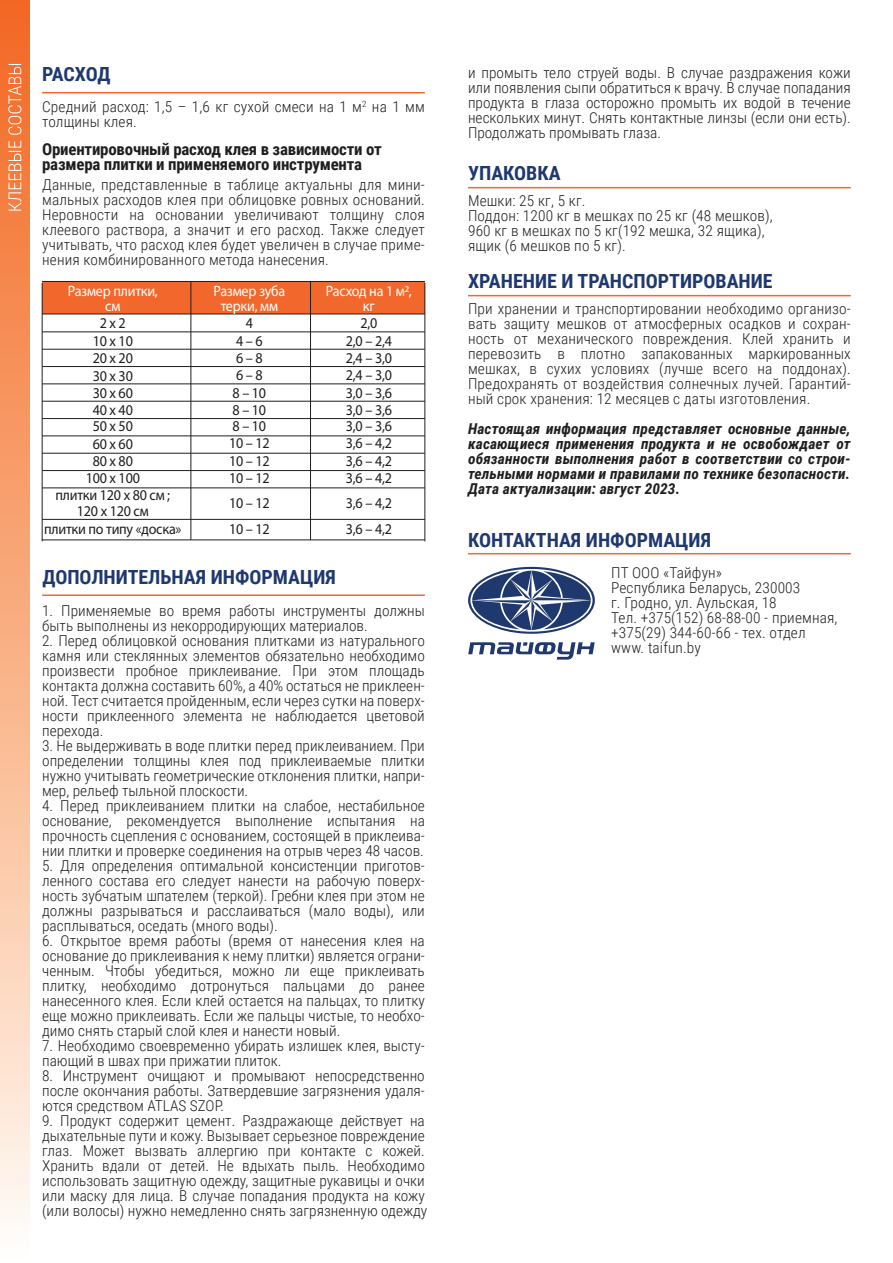
<style>
.page{position:relative;width:893px;height:1263px;background:#fff}
.page>*{position:absolute;margin:0;border:0;box-sizing:border-box;transform-origin:0 0}
.t1{font:700 19.5px "Roboto Condensed";color:#1f396f}
.t2{font:700 16.5px/15px "Roboto Condensed";letter-spacing:-.01em;color:#211e1e}
.t3{font:300 15px/15px "Roboto Condensed";color:#211e1e;text-align:justify}
.t4{font:15px/17.4px "Myriad Pro";letter-spacing:-.015em;color:#211e1e;text-align:justify;scale:.94 1}
.t5{font:italic 700 15px/15px "Roboto Condensed";letter-spacing:.01em;color:#211e1e;text-align:justify}
.t6{font:15px/15px "Myriad Pro";letter-spacing:-.015em;color:#fff;text-align:center;scale:.94 1}
</style>
<div class="page">
<div style="left:0;top:0;width:30px;height:1263px;background:linear-gradient(to bottom,#f3661c,#fffbf2)"></div>
<hr style="left:468px;top:187px;width:383px;height:1px;background:#f2682c">
<hr style="left:468px;top:295px;width:383px;height:1px;background:#f2682c">
<svg style="left:468px;top:642px;width:127px;height:18px"></svg>
<svg style="left:468px;top:567px;width:127px;height:67px"></svg>
<hr style="left:468px;top:553px;width:383px;height:1px;background:#f2682c">
<hr style="left:42px;top:92px;width:383px;height:1px;background:#f2682c">
<svg style="left:8px;top:141px;width:13px;height:70px"></svg>
<svg style="left:8px;top:64px;width:13px;height:71px"></svg>
<div style="left:42px;top:281px;width:383px;height:33px;background:#f2682c"></div>
<hr style="left:42px;top:283px;width:1px;height:258px;background:#211e1e">
<hr style="left:425px;top:283px;width:1px;height:258px;background:#211e1e">
<hr style="left:310px;top:281px;width:1px;height:259px;background:#211e1e">
<hr style="left:191px;top:281px;width:1px;height:259px;background:#211e1e">
<hr style="left:42px;top:332px;width:383px;height:1px;background:#211e1e">
<hr style="left:42px;top:349px;width:383px;height:1px;background:#211e1e">
<hr style="left:42px;top:366px;width:383px;height:1px;background:#211e1e">
<hr style="left:42px;top:384px;width:383px;height:1px;background:#211e1e">
<hr style="left:42px;top:401px;width:383px;height:1px;background:#211e1e">
<hr style="left:42px;top:418px;width:383px;height:1px;background:#211e1e">
<hr style="left:42px;top:436px;width:383px;height:1px;background:#211e1e">
<hr style="left:42px;top:453px;width:383px;height:1px;background:#211e1e">
<hr style="left:42px;top:470px;width:383px;height:1px;background:#211e1e">
<hr style="left:42px;top:488px;width:383px;height:1px;background:#211e1e">
<hr style="left:42px;top:519px;width:383px;height:1px;background:#211e1e">
<hr style="left:42px;top:540px;width:383px;height:1px;background:#211e1e">
<hr style="left:42px;top:314px;width:383px;height:1px;background:#211e1e">
<hr style="left:42px;top:281px;width:383px;height:1px;background:#211e1e">
<hr style="left:42px;top:594px;width:383px;height:2px;background:#f2682c">
<h1 class="t1" style="left:42px;top:60px;width:70px">РАСХОД</h1>
<p class="t3" style="left:42px;top:99px;width:384px">Средний расход: 1,5 – 1,6 кг сухой смеси на 1 м<sup>2</sup> на 1 мм толщины клея.</p>
<p class="t2" style="left:42px;top:141px;width:341px">Ориентировочный расход клея в зависимости от размера плитки и применяемого инструмента</p>
<p class="t3" style="left:42px;top:176px;width:384px">Данные, представленные в таблице актуальны для мини&shy;мальных расходов клея при облицовке ровных оснований.<br>Неровности на основании увеличивают толщину слоя клеевого раствора, а значит и его расход. Также следует учитывать, что расход клея будет увеличен в случае приме&shy;нения комбинированного метода нанесения.</p>
<p class="t6" style="left:213px;top:284px;width:78px">Размер зуба терки, мм</p>
<p class="t6" style="left:326px;top:284px;width:93px">Расход на 1 м2, кг</p>
<p class="t6" style="left:68px;top:283px;width:97px">Размер плитки, см</p>
<p class="t4" style="left:100px;top:314px;width:29px">2 х 2</p>
<p class="t4" style="left:246px;top:314px;width:9px">4</p>
<p class="t4" style="left:360px;top:314px;width:20px">2,0</p>
<p class="t4" style="left:236px;top:332px;width:30px">4 – 6</p>
<p class="t4" style="left:346px;top:332px;width:51px">2,0 – 2,4<br>2,4 – 3,0<br>2,4 – 3,0<br>3,0 – 3,6<br>3,0 – 3,6</p>
<p class="t4" style="left:346px;top:417px;width:51px">3,0 – 3,6<br>3,6 – 4,2<br>3,6 – 4,2</p>
<p class="t4" style="left:346px;top:494px;width:51px">3,6 – 4,2</p>
<p class="t4" style="left:93px;top:332px;width:44px">10 х 10<br>20 х 20<br>30 х 30<br>30 х 60<br>40 х 40</p>
<p class="t4" style="left:44px;top:417px;width:148px;text-align:center">50 х 50<br>60 х 60<br>80 х 80<br>100 х 100<br>плитки 120 х 80 см ;<br>120 х 120 см<br>плитки по типу «доска»</p>
<p class="t4" style="left:233px;top:349px;width:37px;text-align:left">6 – 8<br>6 – 8<br>8 – 10<br>8 – 10</p>
<p class="t4" style="left:229px;top:417px;width:45px;text-align:left">8 – 10<br>10 – 12<br>10 – 12<br>10 – 12</p>
<p class="t4" style="left:229px;top:490px;width:45px;line-height:25.7px">10 – 12<br>10 – 12</p>
<p class="t4" style="left:346px;top:469px;width:51px">3,6 – 4,2</p>
<p class="t4" style="left:346px;top:520px;width:51px">3,6 – 4,2</p>
<h1 class="t1" style="left:42px;top:564px;width:295px">ДОПОЛНИТЕЛЬНАЯ ИНФОРМАЦИЯ</h1>
<p class="t3" style="left:42px;top:603px;width:384px">1. Применяемые во время работы инструменты должны быть выполнены из некорродирующих материалов.</p>
<p class="t3" style="left:42px;top:633px;width:384px">2. Перед облицовкой основания плитками из натурального камня или стеклянных элементов обязательно необходимо произвести пробное приклеивание. При этом площадь контакта должна составить 60%, а 40% остаться не приклеен&shy;ной. Тест считается пройденным, если через сутки на поверх&shy;ности приклеенного элемента не наблюдается цветовой перехода.</p>
<p class="t3" style="left:42px;top:738px;width:384px">3. Не выдерживать в воде плитки перед приклеиванием. При определении толщины клея под приклеиваемые плитки нужно учитывать геометрические отклонения плитки, напри&shy;мер, рельеф тыльной плоскости.</p>
<p class="t3" style="left:42px;top:798px;width:384px">4. Перед приклеиванием плитки на слабое, нестабильное основание, рекомендуется выполнение испытания на прочность сцепления с основанием, состоящей в приклеива&shy;нии плитки и проверке соединения на отрыв через 48 часов.</p>
<p class="t3" style="left:42px;top:858px;width:384px">5. Для определения оптимальной консистенции приготов&shy;ленного состава его следует нанести на рабочую поверх&shy;ность зубчатым шпателем (теркой). Гребни клея при этом не должны разрываться и расслаиваться (мало воды), или расплываться, оседать (много воды).</p>
<p class="t3" style="left:42px;top:933px;width:384px">6. Открытое время работы (время от нанесения клея на основание до приклеивания к нему плитки) является ограни&shy;ченным. Чтобы убедиться, можно ли еще приклеивать плитку, необходимо дотронуться пальцами до ранее нанесенного клея. Если клей остается на пальцах, то плитку еще можно приклеивать. Если же пальцы чистые, то необхо&shy;димо снять старый слой клея и нанести новый.</p>
<p class="t3" style="left:42px;top:1038px;width:384px">7. Необходимо своевременно убирать излишек клея, высту&shy;пающий в швах при прижатии плиток.</p>
<p class="t3" style="left:42px;top:1068px;width:384px">8. Инструмент очищают и промывают непосредственно после окончания работы. Затвердевшие загрязнения удаля&shy;ются средством ATLAS SZOP.</p>
<p class="t3" style="left:42px;top:1113px;width:387px;text-align:left">9. Продукт содержит цемент. Раздражающе действует на дыхательные пути и кожу. Вызывает серьезное повреждение глаз. Может вызвать аллергию при контакте с кожей.<br>Хранить вдали от детей. Не вдыхать пыль. Необходимо использовать защитную одежду, защитные рукавицы и очки или маску для лица. В случае попадания продукта на кожу (или волосы) нужно немедленно снять загрязненную одежду</p>
<p class="t3" style="left:468px;top:65px;width:384px">и промыть тело струей воды. В случае раздражения кожи или появления сыпи обратиться к врачу. В случае попадания продукта в глаза осторожно промыть их водой в течение нескольких минут. Снять контактные линзы (если они есть).<br>Продолжать промывать глаза.</p>
<h1 class="t1" style="left:468px;top:159px;width:94px">УПАКОВКА</h1>
<p class="t3" style="left:468px;top:192px;width:306px;text-align:left">Мешки: 25 кг, 5 кг.<br>Поддон: 1200 кг в мешках по 25 кг (48 мешков),<br>960 кг в мешках по 5 кг(192 мешка, 32 ящика), ящик (6 мешков по 5 кг).</p>
<h1 class="t1" style="left:468px;top:267px;width:306px">ХРАНЕНИЕ И ТРАНСПОРТИРОВАНИЕ</h1>
<p class="t3" style="left:468px;top:300px;width:384px">При хранении и транспортировании необходимо организо&shy;вать защиту мешков от атмосферных осадков и сохран&shy;ность от механического повреждения. Клей хранить и перевозить в плотно запакованных маркированных мешках, в сухих условиях (лучше всего на поддонах).<br>Предохранять от воздействия солнечных лучей. Гарантий&shy;ный срок хранения: 12 месяцев с даты изготовления.</p>
<p class="t5" style="left:468px;top:420px;width:384px">Настоящая информация представляет основные данные, касающиеся применения продукта и не освобождает от обязанности выполнения работ в соответствии со строи&shy;тельными нормами и правилами по технике безопасности.<br>Дата актуализации: август 2023.</p>
<h1 class="t1" style="left:468px;top:527px;width:244px">КОНТАКТНАЯ ИНФОРМАЦИЯ</h1>
<p class="t3" style="left:611px;top:565px;width:228px;text-align:left">ПТ ООО «Тайфун»<br>Республика Беларусь, 230003<br>г. Гродно, ул. Аульская, 18<br>Тел. +375(152) 68-88-00 - приемная, +375(29) 344-60-66 - тех. отдел www. taifun.by</p>
</div>
